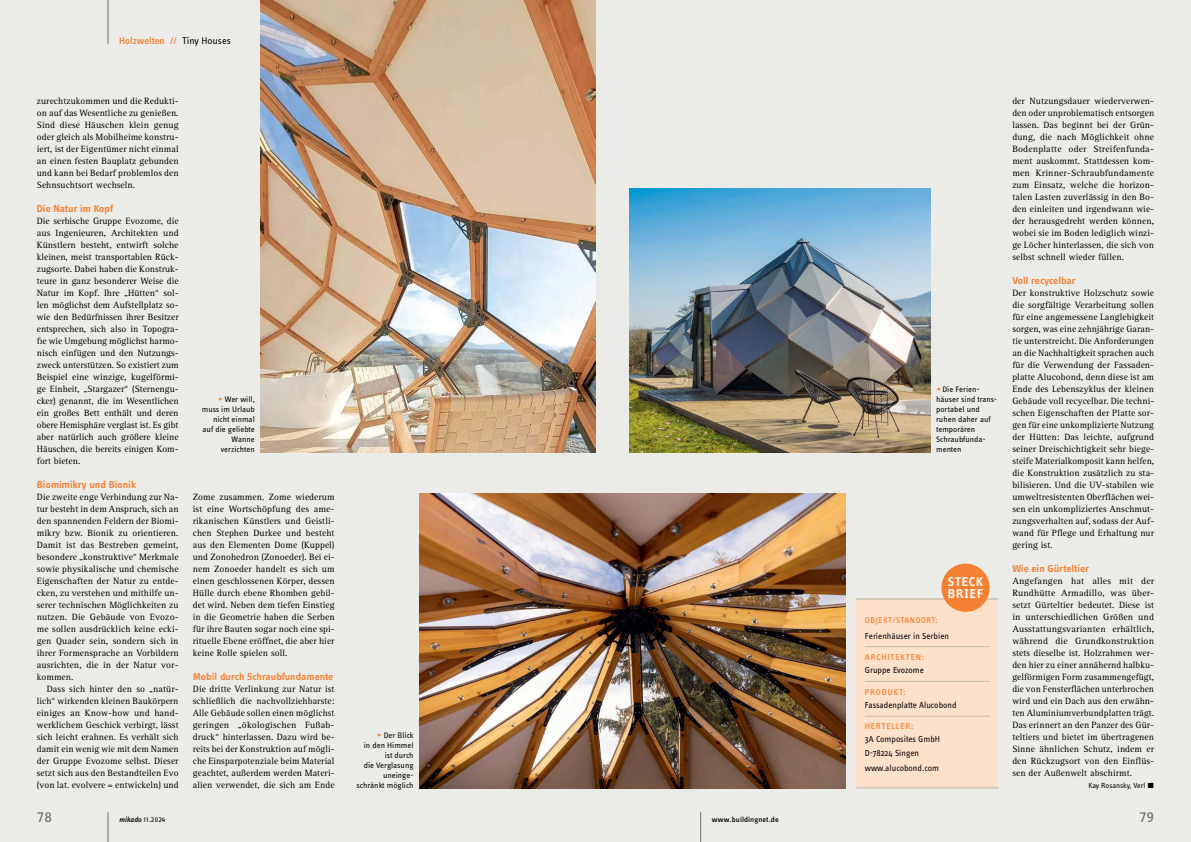
<style>
.page{position:relative;width:1191px;height:842px;background:#ebebe7}
.page>*{position:absolute;margin:0;border:0;box-sizing:border-box;transform-origin:0 0}
.t1{font:16px "Info OT Text";color:#6d6e71;scale:1.05 1}
.t2{font:600 13.2px/11.6px "Info OT Disp";letter-spacing:.07em;color:#fff;scale:1.05 1}
.t3{font:600 10.4px "Info OT Text";letter-spacing:.005em;color:#f58031;scale:1.05 1}
.t4{font:500 10px "Info OT Text";color:#f58031;scale:1.05 1}
.t5{font:9.4px/12px "Rotis Serif Pro";letter-spacing:.01em;color:#000;text-align:justify}
.t6{font:9px/14.4px "Info OT Text";color:#000}
.t7{font:500 8.6px "Info OT Text";letter-spacing:.075em;color:#f58031;scale:1.05 1}
.t8{font:500 8.6px "Info OT Text";letter-spacing:.075em;color:#f58031}
.t9{font:8.2px/10px "Info OT Text";color:#000;text-align:right;scale:1.05 1}
.t10{font:7.6px "Info OT Text";color:#000;scale:1.05 1}
.t11{font:500 7.6px "Info OT Text";letter-spacing:.01em;color:#000;scale:1.05 1}
.s1{font-weight:400;color:#000}
.s2{color:#f58031}
.s3{font-weight:500;font-style:italic}
</style>
<div class="page">
<hr style="left:700px;top:812px;width:1px;height:30px;background:#6d6e71">
<hr style="left:108px;top:812px;width:1px;height:30px;background:#6d6e71">
<hr style="left:108px;top:0;width:1px;height:44px;background:#6d6e71">
<img style="left:261px;top:0;width:334px;height:452px">
<img style="left:420px;top:493px;width:425px;height:295px">
<div style="left:856px;top:599px;width:142px;height:189px;background:#fee1cb"></div>
<hr style="left:856px;top:787px;width:142px;height:2px;background:#d5cbb9">
<hr style="left:856px;top:598px;width:142px;height:2px;background:#d5cbb9">
<hr style="left:865px;top:646px;width:124px;height:1px;background:#c8bdac">
<hr style="left:865px;top:681px;width:124px;height:1px;background:#c8bdac">
<hr style="left:865px;top:716px;width:124px;height:1px;background:#c8bdac">
<div style="left:941px;top:564px;width:48px;height:48px;background:#f58031;border-radius:50%"></div>
<img style="left:629px;top:188px;width:301px;height:264px">
<p class="t4" style="left:119px;top:35px;width:108px">HOLZWELTEN // <span class="s1">Tiny Houses</span></p>
<p class="t5" style="left:37px;top:95px;width:143px">zurechtzukommen und die Redukti&shy;on auf das Wesentliche zu genießen.<br>Sind diese Häuschen klein genug oder gleich als Mobilheime konstru&shy;iert, ist der Eigentümer nicht einmal an einen festen Bauplatz gebunden und kann bei Bedarf problemlos den Sehnsuchtsort wechseln.</p>
<p class="t3" style="left:37px;top:202px;width:74px">Die Natur im Kopf</p>
<p class="t5" style="left:37px;top:215px;width:143px">Die serbische Gruppe Evozome, die aus Ingenieuren, Architekten und Künstlern besteht, entwirft solche kleinen, meist transportablen Rück&shy;zugsorte. Dabei haben die Konstruk&shy;teure in ganz besonderer Weise die Natur im Kopf. Ihre „Hütten“ sol&shy;len möglichst dem Aufstellplatz so&shy;wie den Bedürfnissen ihrer Besitzer entsprechen, sich also in Topogra&shy;fie wie Umgebung möglichst harmo&shy;nisch einfügen und den Nutzungs&shy;zweck unterstützen. So existiert zum Beispiel eine winzige, kugelförmi&shy;ge Einheit, „Stargazer“ (Sternengu&shy;cker) genannt, die im Wesentlichen ein großes Bett enthält und deren obere Hemisphäre verglast ist. Es gibt aber natürlich auch größere kleine Häuschen, die bereits einigen Kom&shy;fort bieten.</p>
<p class="t3" style="left:37px;top:478px;width:96px">Biomimikry und Bionik</p>
<p class="t5" style="left:37px;top:491px;width:143px">Die zweite enge Verbindung zur Na&shy;tur besteht in dem Anspruch, sich an den spannenden Feldern der Biomi&shy;mikry bzw. Bionik zu orientieren.<br>Damit ist das Bestreben gemeint, besondere „konstruktive“ Merkmale sowie physikalische und chemische Eigenschaften der Natur zu entde&shy;cken, zu verstehen und mithilfe un&shy;serer technischen Möglichkeiten zu nutzen. Die Gebäude von Evozo&shy;me sollen ausdrücklich keine ecki&shy;gen Quader sein, sondern sich in ihrer Formensprache an Vorbildern ausrichten, die in der Natur vor&shy;kommen.</p>
<p class="t5" style="left:37px;top:683px;width:143px;text-indent:10px">Dass sich hinter den so „natür&shy;lich“ wirkenden kleinen Baukörpern einiges an Know-how und hand&shy;werklichem Geschick verbirgt, lässt sich leicht erahnen. Es verhält sich damit ein wenig wie mit dem Namen der Gruppe Evozome selbst. Dieser setzt sich aus den Bestandteilen Evo (von lat. evolvere = entwickeln) und</p>
<p class="t9" style="left:202px;top:394px;width:52px"><span class="s2">▸</span> Wer will, muss im Urlaub nicht einmal auf die geliebte<br>Wanne verzichten</p>
<p class="t5" style="left:193px;top:491px;width:143px">Zome zusammen. Zome wiederum ist eine Wortschöpfung des ame&shy;rikanischen Künstlers und Geistli&shy;chen Stephen Durkee und besteht aus den Elementen Dome (Kuppel) und Zonohedron (Zonoeder). Bei ei&shy;nem Zonoeder handelt es sich um einen geschlossenen Körper, dessen Hülle durch ebene Rhomben gebil&shy;det wird. Neben dem tiefen Einstieg in die Geometrie haben die Serben für ihre Bauten sogar noch eine spi&shy;rituelle Ebene eröffnet, die aber hier keine Rolle spielen soll.</p>
<p class="t3" style="left:193px;top:670px;width:135px">Mobil durch Schraubfundamente</p>
<p class="t5" style="left:193px;top:683px;width:143px">Die dritte Verlinkung zur Natur ist schließlich die nachvollziehbarste:<br>Alle Gebäude sollen einen möglichst geringen „ökologischen Fußab&shy;druck“ hinterlassen. Dazu wird be&shy;reits bei der Konstruktion auf mögli&shy;che Einsparpotenziale beim Material geachtet, außerdem werden Materi&shy;alien verwendet, die sich am Ende</p>
<p class="t9" style="left:356px;top:730px;width:56px"><span class="s2">▸</span> Der Blick<br>in den Himmel ist durch<br>die Verglasung uneinge&shy;schränkt möglich</p>
<p class="t9" style="left:936px;top:384px;width:60px;text-align:left"><span class="s2">◂</span> Die Ferien&shy;häuser sind trans&shy;portabel und ruhen daher auf temporären<br>Schraubfunda&shy;menten</p>
<h2 class="t2" style="left:947px;top:576px;width:36px">STECK<br>BRIEF</h2>
<p class="t8" style="left:865px;top:615px;width:74px">OBJEKT/STANDORT:</p>
<p class="t6" style="left:865px;top:628px;width:86px">Ferienhäuser in Serbien</p>
<p class="t7" style="left:865px;top:652px;width:58px">ARCHITEKTEN:</p>
<p class="t6" style="left:865px;top:663px;width:61px">Gruppe Evozome</p>
<p class="t7" style="left:865px;top:686px;width:40px">PRODUKT:</p>
<p class="t6" style="left:865px;top:698px;width:93px">Fassadenplatte Alucobond</p>
<p class="t7" style="left:865px;top:721px;width:48px">HERTELLER:</p>
<p class="t6" style="left:865px;top:731px;width:77px">3A Composites GmbH<br>D-78224 Singen www.alucobond.com</p>
<p class="t5" style="left:1012px;top:95px;width:143px">der Nutzungsdauer wiederverwen&shy;den oder unproblematisch entsorgen lassen. Das beginnt bei der Grün&shy;dung, die nach Möglichkeit ohne Bodenplatte oder Streifenfunda&shy;ment auskommt. Stattdessen kom&shy;men Krinner-Schraubfundamente zum Einsatz, welche die horizon&shy;talen Lasten zuverlässig in den Bo&shy;den einleiten und irgendwann wie&shy;der herausgedreht werden können, wobei sie im Boden lediglich winzi&shy;ge Löcher hinterlassen, die sich von selbst schnell wieder füllen.</p>
<p class="t3" style="left:1012px;top:274px;width:62px">Voll recycelbar</p>
<p class="t5" style="left:1012px;top:287px;width:143px">Der konstruktive Holzschutz sowie die sorgfältige Verarbeitung sollen für eine angemessene Langlebigkeit sorgen, was eine zehnjährige Garan&shy;tie unterstreicht. Die Anforderungen an die Nachhaltigkeit sprachen auch für die Verwendung der Fassaden&shy;platte Alucobond, denn diese ist am Ende des Lebenszyklus der kleinen Gebäude voll recycelbar. Die techni&shy;schen Eigenschaften der Platte sor&shy;gen für eine unkomplizierte Nutzung der Hütten: Das leichte, aufgrund seiner Dreischichtigkeit sehr biege&shy;steife Materialkomposit kann helfen, die Konstruktion zusätzlich zu sta&shy;bilisieren. Und die UV-stabilen wie umweltresistenten Oberflächen wei&shy;sen ein unkompliziertes Anschmut&shy;zungsverhalten auf, sodass der Auf&shy;wand für Pflege und Erhaltung nur gering ist.</p>
<p class="t3" style="left:1012px;top:562px;width:75px">Wie ein Gürteltier</p>
<p class="t5" style="left:1012px;top:575px;width:143px">Angefangen hat alles mit der Rundhütte Armadillo, was über&shy;setzt Gürteltier bedeutet. Diese ist in unterschiedlichen Größen und Ausstattungsvarianten erhältlich, während die Grundkonstruktion stets dieselbe ist. Holzrahmen wer&shy;den hier zu einer annähernd halbku&shy;gelförmigen Form zusammengefügt, die von Fensterflächen unterbrochen wird und ein Dach aus den erwähn&shy;ten Aluminiumverbundplatten trägt.<br>Das erinnert an den Panzer des Gür&shy;teltiers und bietet im übertragenen Sinne ähnlichen Schutz, indem er den Rückzugsort von den Einflüs&shy;sen der Außenwelt abschirmt.</p>
<p class="t10" style="left:1088px;top:781px;width:64px">Kay Rosansky, Verl ▪</p>
<h1 class="t1" style="left:37px;top:807px;width:16px">78</h1>
<p class="t10" style="left:119px;top:815px;width:46px"><span class="s3">mikado</span> 11.2024</p>
<p class="t11" style="left:711px;top:815px;width:65px">WWW.BUILDINGNET.DE</p>
<h1 class="t1" style="left:1139px;top:807px;width:16px">79</h1>
</div>
